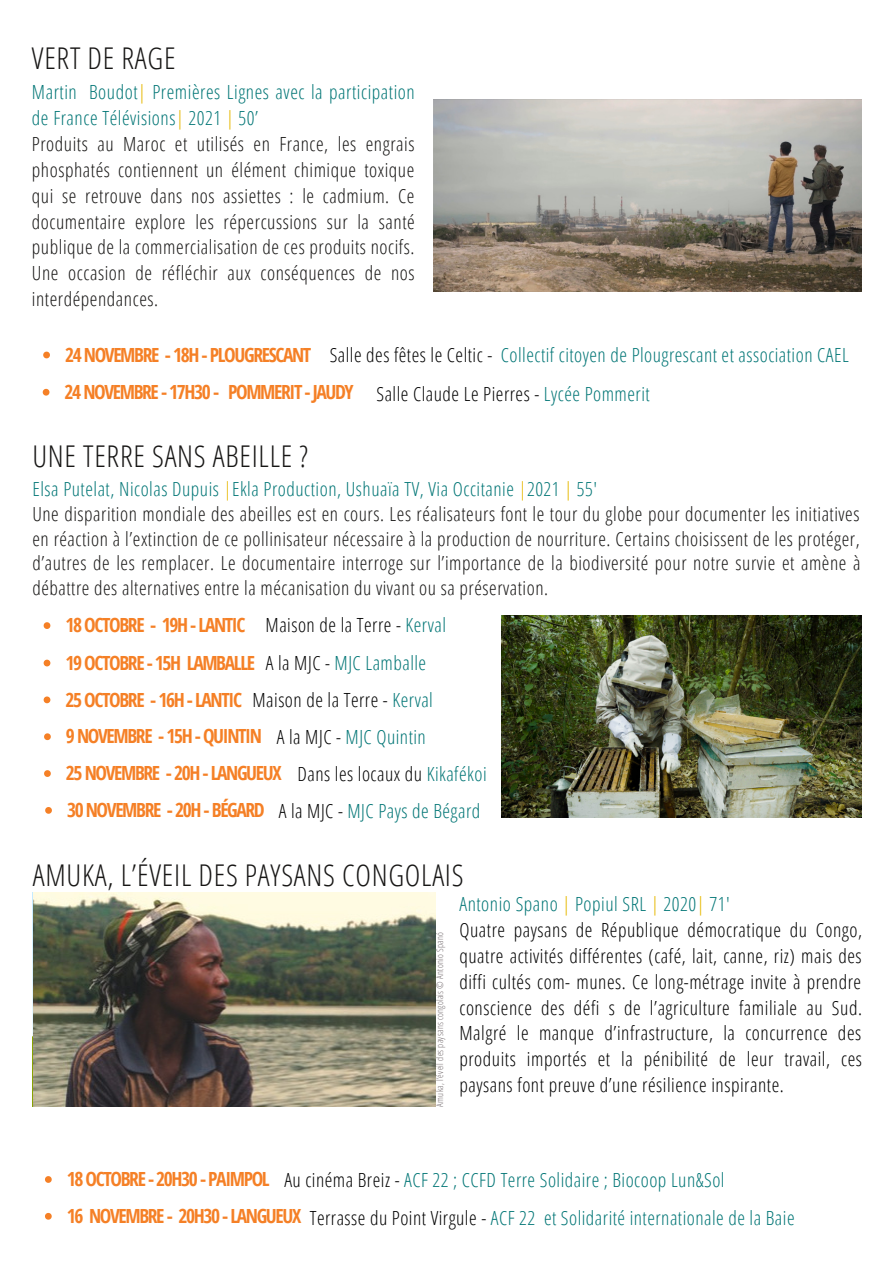
<style>
.page{position:relative;width:893px;height:1264px;background:#fff}
.page>*{position:absolute;margin:0;border:0;box-sizing:border-box;transform-origin:0 0}
.t1{font:300 30px "Open Sans Condensed";letter-spacing:.025em;color:#171615}
.t2{font:700 19.5px/37px "Open Sans Condensed";letter-spacing:-.07em;color:#f58026}
.t3{font:300 19.5px/25.8px "Open Sans Condensed";letter-spacing:.03em;color:#000}
.t4{font:300 19.5px/25.8px "Open Sans Condensed";letter-spacing:.03em;color:#171615}
.t5{font:300 19.5px/36.8px "Open Sans Condensed";letter-spacing:.025em;color:#007575}
.t6{font:300 19.35px/24.8px "Open Sans Condensed";letter-spacing:.03em;color:#171615}
.t7{font:300 9.15px "Open Sans Condensed";letter-spacing:.03em;color:#766e71}
.s1{color:#007575}
.s2{color:#e6b800}
.s3{color:#000}
.s4{font-weight:700;color:#f58026}
.s5{font-weight:300;color:#000}
.s6{font-weight:300;color:#007575}
</style>
<div class="page">
<img style="left:433px;top:99px;width:428px;height:192px">
<img style="left:34px;top:892px;width:401px;height:214px">
<img style="left:501px;top:615px;width:359px;height:202px">
<svg style="left:43px;top:351px;width:7px;height:7px"></svg>
<svg style="left:44px;top:622px;width:6px;height:7px"></svg>
<svg style="left:44px;top:659px;width:6px;height:7px"></svg>
<svg style="left:44px;top:696px;width:6px;height:7px"></svg>
<svg style="left:44px;top:733px;width:7px;height:7px"></svg>
<svg style="left:45px;top:1176px;width:7px;height:6px"></svg>
<svg style="left:45px;top:1212px;width:7px;height:7px"></svg>
<svg style="left:45px;top:807px;width:7px;height:6px"></svg>
<svg style="left:43px;top:389px;width:6px;height:6px"></svg>
<svg style="left:44px;top:770px;width:7px;height:7px"></svg>
<h1 class="t1" style="left:32px;top:37px;width:145px">VERT DE RAGE</h1>
<p class="t4" style="left:32px;top:79px;width:384px"><span class="s1">Martin Boudot</span><span class="s2">|</span> <span class="s1">Premières Lignes avec la participation de France Télévisions</span><span class="s2">|</span> <span class="s1">2021</span> <span class="s2">|</span> <span class="s1">50’<br></span>Produits au Maroc et utilisés en France, les engrais phosphatés contiennent un élément chimique toxique qui se retrouve dans nos assiettes : le cadmium. Ce documentaire explore les répercussions sur la santé publique de la commercialisation de ces produits nocifs.<br>Une occasion de réfléchir aux conséquences de nos interdépendances.</p>
<p class="t2" style="left:65px;top:335px;width:248px">24 NOVEMBRE - 18H - PLOUGRESCANT</p>
<p class="t5" style="left:65px;top:336px;width:785px;text-indent:265px"><span class="s3">Salle des fêtes le Celtic -</span> Collectif citoyen de Plougrescant et association CAEL<br><span class="s4">24NOVEMBRE-17H30- POMMERIT-JAUDY</span> <span class="s3">Salle Claude Le Pierres -</span> Lycée Pommerit</p>
<h1 class="t1" style="left:32px;top:435px;width:277px">UNE TERRE SANS ABEILLE ?</h1>
<p class="t6" style="left:32px;top:476px;width:829px"><span class="s1">Elsa Putelat, Nicolas Dupuis</span> <span class="s2">|</span><span class="s1">Ekla Production, Ushuaïa TV, Via Occitanie</span> <span class="s2">|</span><span class="s1">2021</span> <span class="s2">|</span> <span class="s1">55'<br></span>Une disparition mondiale des abeilles est en cours. Les réalisateurs font le tour du globe pour documenter les initiatives en réaction à l’extinction de ce pollinisateur nécessaire à la production de nourriture. Certains choisissent de les protéger, d’autres de les remplacer. Le documentaire interroge sur l’importance de la biodiversité pour notre survie et amène à débattre des alternatives entre la mécanisation du vivant ou sa préservation.</p>
<p class="t2" style="left:65px;top:606px;width:382px">18OCTOBRE - 19H-LANTIC <span class="s5">Maison de la Terre -</span> <span class="s6">Kerval </span>19 OCTOBRE - 15H LAMBALLE<br>25OCTOBRE -16H-LANTIC <span class="s5">Maison de la Terre -</span> <span class="s6">Kerval </span>9NOVEMBRE -15H-QUINTIN <span class="s5">A la MJC -</span> <span class="s6">MJC Quintin</span></p>
<p class="t5" style="left:266px;top:643px;width:162px"><span class="s3">A la MJC -</span> MJC Lamballe</p>
<p class="t2" style="left:66px;top:754px;width:422px">25NOVEMBRE -20H-LANGUEUX <span class="s5">Dans les locaux du</span> <span class="s6">Kikafékoi</span></p>
<p class="t2" style="left:67px;top:791px;width:415px">30NOVEMBRE -20H-BÉGARD <span class="s5">A la MJC -</span> <span class="s6">MJC Pays de Bégard</span></p>
<h1 class="t1" style="left:33px;top:854px;width:432px">AMUKA, L’ÉVEIL DES PAYSANS CONGOLAIS</h1>
<p class="t7" style="left:433px;top:1106px;width:176px;rotate:-90deg">Amuka, l’éveil des paysans congolais © Antonio Spanó</p>
<p class="t3" style="left:459px;top:890px;width:404px"><span class="s1">Antonio Spano</span> <span class="s2">|</span> <span class="s1">Popiul SRL</span> <span class="s2">|</span> <span class="s1">2020</span><span class="s2">|</span> <span class="s1">71'<br></span>Quatre paysans de République démocratique du Congo, quatre activités différentes (café, lait, canne, riz) mais des diffi cultés com- munes. Ce long-métrage invite à prendre conscience des défi s de l’agriculture familiale au Sud.<br>Malgré le manque d’infrastructure, la concurrence des produits importés et la pénibilité de leur travail, ces paysans font preuve d’une résilience inspirante.</p>
<p class="t2" style="left:67px;top:1159px;width:729px;line-height:38.5px">18 OCTOBRE - 20H30 - PAIMPOL<br>16 NOVEMBRE- 20H30-LANGUEUX <span class="s5">Terrasse du Point Virgule -</span> <span class="s6">ACF 22 et Solidarité internationale de la Baie</span></p>
<p class="t5" style="left:284px;top:1161px;width:441px"><span class="s3">Au cinéma Breiz -</span> ACF 22 ; CCFD Terre Solidaire ; Biocoop Lun&amp;Sol</p>
</div>
